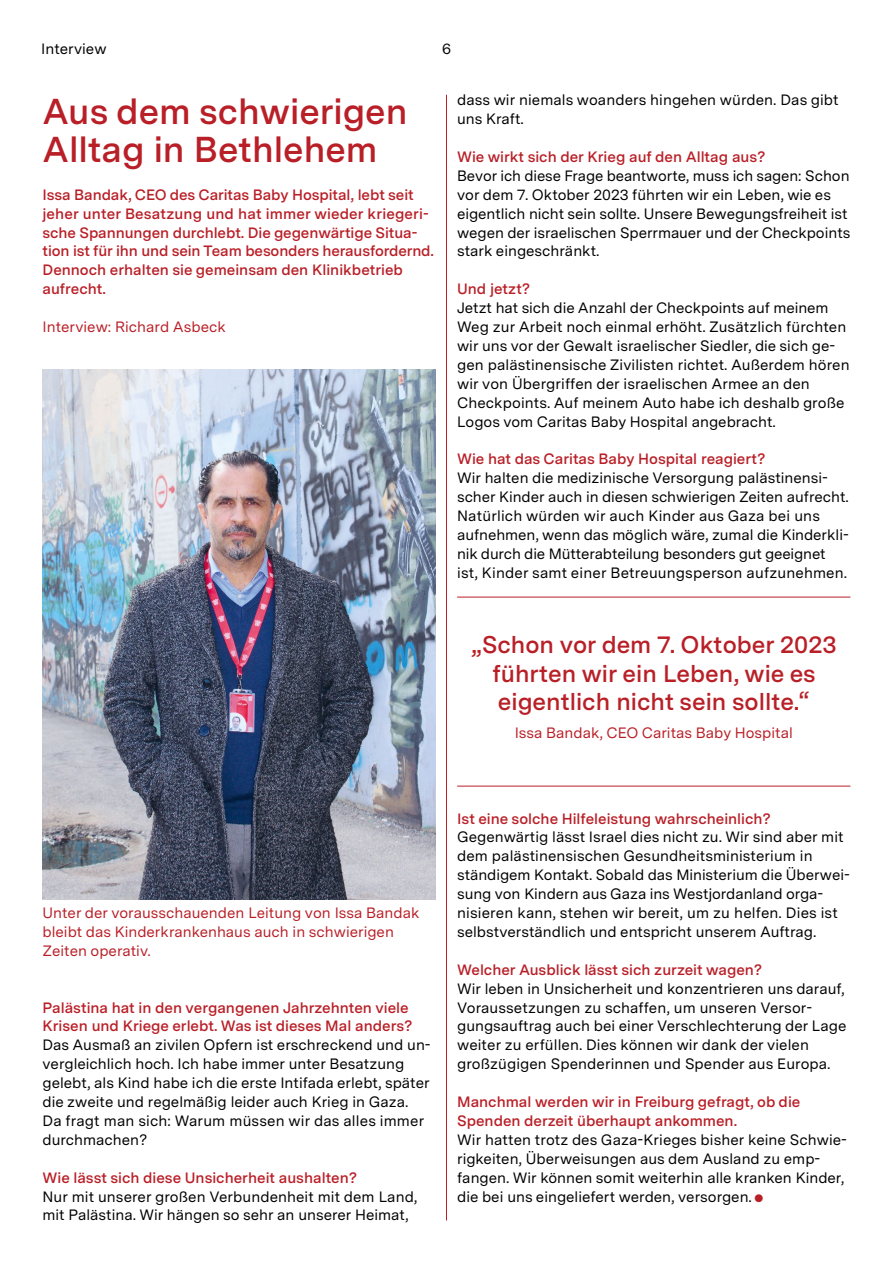
<style>
.page{position:relative;width:893px;height:1263px;background:#fff}
.page>*{position:absolute;margin:0;border:0;box-sizing:border-box;transform-origin:0 0}
.t1{font:600 36px/37.8px "Messina Sans";color:#b91f27}
.t2{font:600 24px/28.3px "Messina Sans";color:#b91f27;text-align:center}
.t3{font:15px/18.9px "Messina Sans";color:#000}
.t4{font:600 15px/18.9px "Messina Sans";color:#b91f27}
.t5{font:15px/18.9px "Messina Sans";color:#b91f27}
.s1{font-family:"Ki Hi Button";color:#b91f27}
</style>
<div class="page">
<hr style="left:446px;top:95px;width:1px;height:1125px;background:#b91f27">
<hr style="left:457px;top:597px;width:393px;height:1px;background:#b91f27">
<hr style="left:457px;top:786px;width:393px;height:1px;background:#b91f27">
<img style="left:43px;top:370px;width:393px;height:529px">
<p class="t3" style="left:41px;top:39px;width:67px">Interview</p>
<p class="t3" style="left:442px;top:39px;width:11px">6</p>
<h1 class="t1" style="left:43px;top:92px;width:366px">Aus dem schwierigen<br>Alltag in Bethlehem</h1>
<p class="t4" style="left:43px;top:185px;width:393px">Issa Bandak, CEO des Caritas Baby Hospital, lebt seit jeher unter Besatzung und hat immer wieder kriegeri&shy;sche Spannungen durchlebt. Die gegenwärtige Situa&shy;tion ist für ihn und sein Team besonders herausfordernd.<br>Dennoch erhalten sie gemeinsam den Klinikbetrieb aufrecht.</p>
<p class="t5" style="left:43px;top:317px;width:185px">Interview: Richard Asbeck</p>
<p class="t3" style="left:457px;top:90px;width:383px">dass wir niemals woanders hingehen würden. Das gibt uns Kraft.</p>
<p class="t4" style="left:457px;top:147px;width:310px">Wie wirkt sich der Krieg auf den Alltag aus?</p>
<p class="t3" style="left:457px;top:166px;width:395px">Bevor ich diese Frage beantworte, muss ich sagen: Schon vor dem 7. Oktober 2023 führten wir ein Leben, wie es eigentlich nicht sein sollte. Unsere Bewegungsfreiheit ist wegen der israelischen Sperrmauer und der Checkpoints stark eingeschränkt.</p>
<p class="t4" style="left:457px;top:279px;width:75px">Und jetzt?</p>
<p class="t3" style="left:457px;top:298px;width:394px">Jetzt hat sich die Anzahl der Checkpoints auf meinem Weg zur Arbeit noch einmal erhöht. Zusätzlich fürchten wir uns vor der Gewalt israelischer Siedler, die sich ge&shy;gen palästinensische Zivilisten richtet. Außerdem hören wir von Übergriffen der israelischen Armee an den Checkpoints. Auf meinem Auto habe ich deshalb große Logos vom Caritas Baby Hospital angebracht.</p>
<p class="t4" style="left:457px;top:449px;width:310px">Wie hat das Caritas Baby Hospital reagiert?</p>
<p class="t3" style="left:457px;top:468px;width:393px">Wir halten die medizinische Versorgung palästinensi&shy;scher Kinder auch in diesen schwierigen Zeiten aufrecht.<br>Natürlich würden wir auch Kinder aus Gaza bei uns aufnehmen, wenn das möglich wäre, zumal die Kinderkli&shy;nik durch die Mütterabteilung besonders gut geeignet ist, Kinder samt einer Betreuungsperson aufzunehmen.</p>
<h2 class="t2" style="left:471px;top:630px;width:367px">„Schon vor dem 7. Oktober 2023 führten wir ein Leben, wie es eigentlich nicht sein sollte.“</h2>
<p class="t5" style="left:515px;top:724px;width:280px">Issa Bandak, CEO Caritas Baby Hospital</p>
<p class="t5" style="left:43px;top:903px;width:378px">Unter der vorausschauenden Leitung von Issa Bandak bleibt das Kinderkrankenhaus auch in schwierigen<br>Zeiten operativ.</p>
<p class="t4" style="left:43px;top:997px;width:372px">Palästina hat in den vergangenen Jahrzehnten viele<br>Krisen und Kriege erlebt. Was ist dieses Mal anders?</p>
<p class="t3" style="left:43px;top:1035px;width:390px">Das Ausmaß an zivilen Opfern ist erschreckend und un&shy;vergleichlich hoch. Ich habe immer unter Besatzung gelebt, als Kind habe ich die erste Intifada erlebt, später die zweite und regelmäßig leider auch Krieg in Gaza.<br>Da fragt man sich: Warum müssen wir das alles immer durchmachen?</p>
<p class="t4" style="left:43px;top:1168px;width:316px">Wie lässt sich diese Unsicherheit aushalten?</p>
<p class="t3" style="left:43px;top:1187px;width:377px">Nur mit unserer großen Verbundenheit mit dem Land, mit Palästina. Wir hängen so sehr an unserer Heimat,</p>
<p class="t4" style="left:457px;top:808px;width:315px">Ist eine solche Hilfeleistung wahrscheinlich?</p>
<p class="t3" style="left:457px;top:828px;width:394px">Gegenwärtig lässt Israel dies nicht zu. Wir sind aber mit dem palästinensischen Gesundheitsministerium in ständigem Kontakt. Sobald das Ministerium die Überwei&shy;sung von Kindern aus Gaza ins Westjordanland orga&shy;nisieren kann, stehen wir bereit, um zu helfen. Dies ist selbstverständlich und entspricht unserem Auftrag.</p>
<p class="t4" style="left:457px;top:960px;width:307px">Welcher Ausblick lässt sich zurzeit wagen?</p>
<p class="t3" style="left:457px;top:979px;width:391px">Wir leben in Unsicherheit und konzentrieren uns darauf, Voraussetzungen zu schaffen, um unseren Versor&shy;gungsauftrag auch bei einer Verschlechterung der Lage weiter zu erfüllen. Dies können wir dank der vielen großzügigen Spenderinnen und Spender aus Europa.</p>
<p class="t4" style="left:457px;top:1092px;width:345px">Manchmal werden wir in Freiburg gefragt, ob die<br>Spenden derzeit überhaupt ankommen.</p>
<p class="t3" style="left:457px;top:1130px;width:391px">Wir hatten trotz des Gaza-Krieges bisher keine Schwie&shy;rigkeiten, Überweisungen aus dem Ausland zu emp&shy;fangen. Wir können somit weiterhin alle kranken Kinder, die bei uns eingeliefert werden, versorgen.<span class="s1">•</span></p>
</div>
